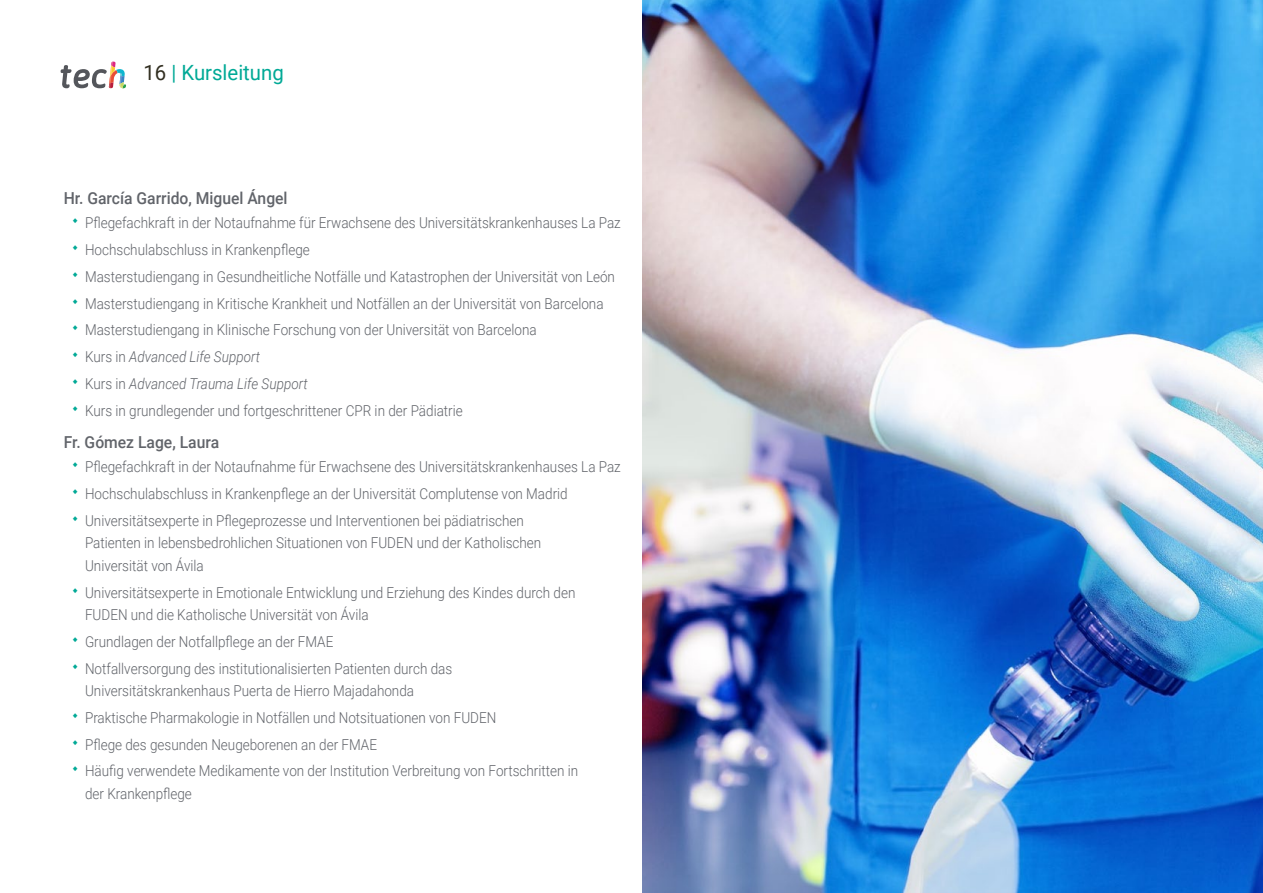
<style>
.page{position:relative;width:1263px;height:893px;background:#fff}
.page>*{position:absolute;margin:0;border:0;box-sizing:border-box;transform-origin:0 0}
.t1{font:21px "Roboto";color:#00a996}
.t2{font:500 16.5px "Roboto";color:#61646a;scale:.95 1}
.t3{font:300 15px/26.7px "Roboto";color:#61646a;scale:.9 1}
.s1{color:#312e20}
.s2{font-style:italic}
</style>
<div class="page">
<img style="left:642px;top:0;width:621px;height:893px">
<svg style="left:61px;top:62px;width:65px;height:27px"></svg>
<h1 class="t1" style="left:144px;top:57px;width:142px"><span class="s1">16</span> | Kursleitung</h1>
<p class="t2" style="left:64px;top:186px;width:237px">Hr. García Garrido, Miguel Ángel</p>
<p class="t3" style="left:85px;top:209px;width:597px">Pflegefachkraft in der Notaufnahme für Erwachsene des Universitätskrankenhauses La Paz Hochschulabschluss in Krankenpflege<br>Masterstudiengang in Gesundheitliche Notfälle und Katastrophen der Universität von León Masterstudiengang in Kritische Krankheit und Notfällen an der Universität von Barcelona Masterstudiengang in Klinische Forschung von der Universität von Barcelona<br>Kurs in <span class="s2">Advanced Life Support<br></span>Kurs in <span class="s2">Advanced Trauma Life Support<br></span>Kurs in grundlegender und fortgeschrittener CPR in der Pädiatrie</p>
<p class="t2" style="left:64px;top:430px;width:165px">Fr. Gómez Lage, Laura</p>
<p class="t3" style="left:85px;top:453px;width:597px">Pflegefachkraft in der Notaufnahme für Erwachsene des Universitätskrankenhauses La Paz<br>Hochschulabschluss in Krankenpflege an der Universität Complutense von Madrid<br>Universitätsexperte in Pflegeprozesse und Interventionen bei pädiatrischen</p>
<p class="t3" style="left:85px;top:531px;width:508px;line-height:22.5px">Patienten in lebensbedrohlichen Situationen von FUDEN und der Katholischen<br>Universität von Ávila</p>
<p class="t3" style="left:85px;top:580px;width:546px;line-height:22.5px">Universitätsexperte in Emotionale Entwicklung und Erziehung des Kindes durch den<br>FUDEN und die Katholische Universität von Ávila</p>
<p class="t3" style="left:85px;top:628px;width:409px">Grundlagen der Notfallpflege an der FMAE<br>Notfallversorgung des institutionalisierten Patienten durch das</p>
<p class="t3" style="left:85px;top:677px;width:549px">Universitätskrankenhaus Puerta de Hierro Majadahonda<br>Praktische Pharmakologie in Notfällen und Notsituationen von FUDEN<br>Pflege des gesunden Neugeborenen an der FMAE<br>Häufig verwendete Medikamente von der Institution Verbreitung von Fortschritten in</p>
<p class="t3" style="left:85px;top:780px;width:120px">der Krankenpflege</p>
</div>
